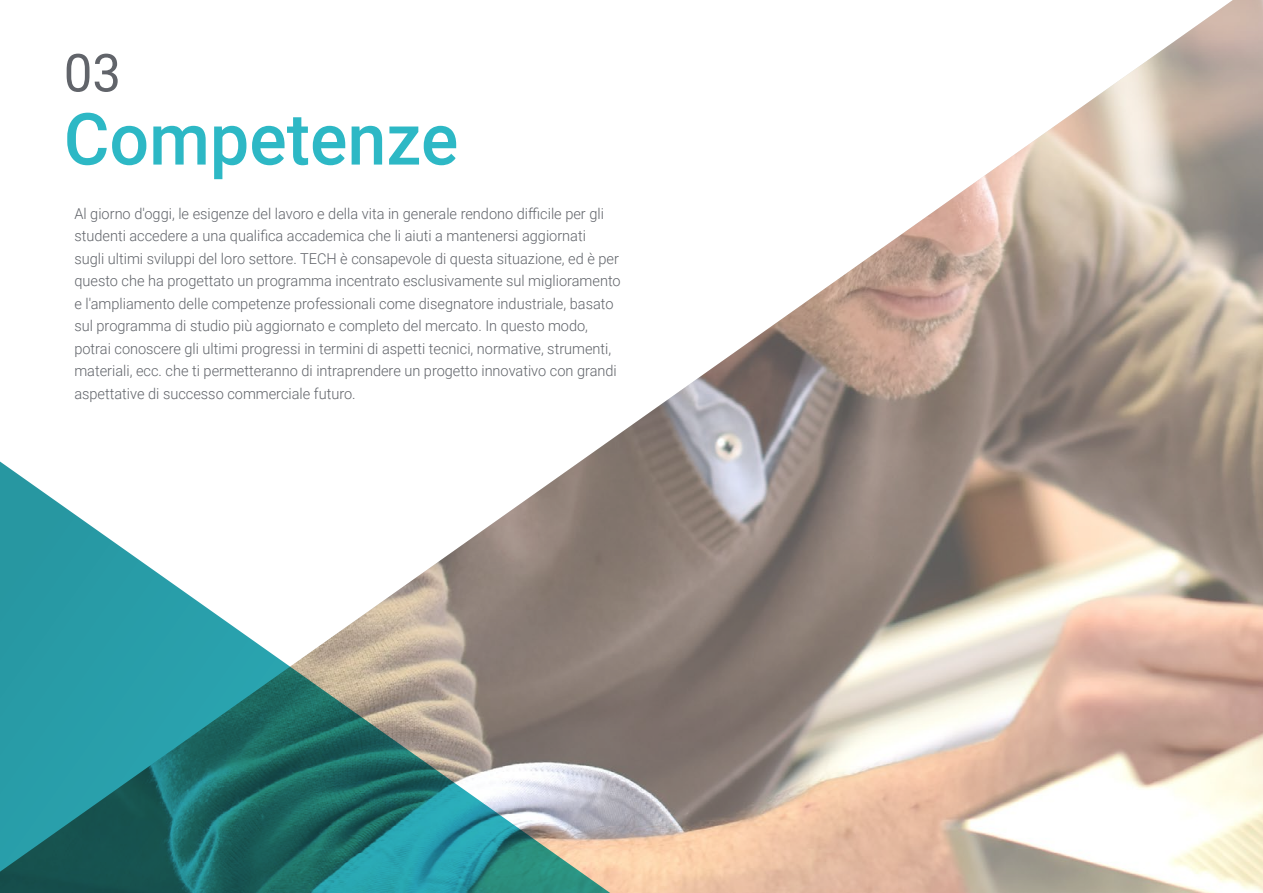
<style>
.page{position:relative;width:1263px;height:893px;background:#fff}
.page>*{position:absolute;margin:0;border:0;box-sizing:border-box;transform-origin:0 0}
.t1{font:500 72px "Roboto";color:#2db8c5}
.t2{font:52.5px "Roboto";color:#61646a}
.t3{font:300 15px/22.5px "Roboto";color:#61646a}
</style>
<div class="page">
<img style="left:602px;top:0;width:661px;height:893px">
<svg style="left:0;top:446px;width:640px;height:447px"></svg>
<h2 class="t2" style="left:64px;top:36px;width:59px">03</h2>
<h1 class="t1" style="left:64px;top:89px;width:396px">Competenze</h1>
<p class="t3" style="left:74px;top:201px;width:548px">Al giorno d'oggi, le esigenze del lavoro e della vita in generale rendono difficile per gli studenti accedere a una qualifica accademica che li aiuti a mantenersi aggiornati<br>sugli ultimi sviluppi del loro settore. TECH è consapevole di questa situazione, ed è per questo che ha progettato un programma incentrato esclusivamente sul miglioramento e l'ampliamento delle competenze professionali come disegnatore industriale, basato sul programma di studio più aggiornato e completo del mercato. In questo modo, potrai conoscere gli ultimi progressi in termini di aspetti tecnici, normative, strumenti, materiali, ecc. che ti permetteranno di intraprendere un progetto innovativo con grandi aspettative di successo commerciale futuro.</p>
</div>
